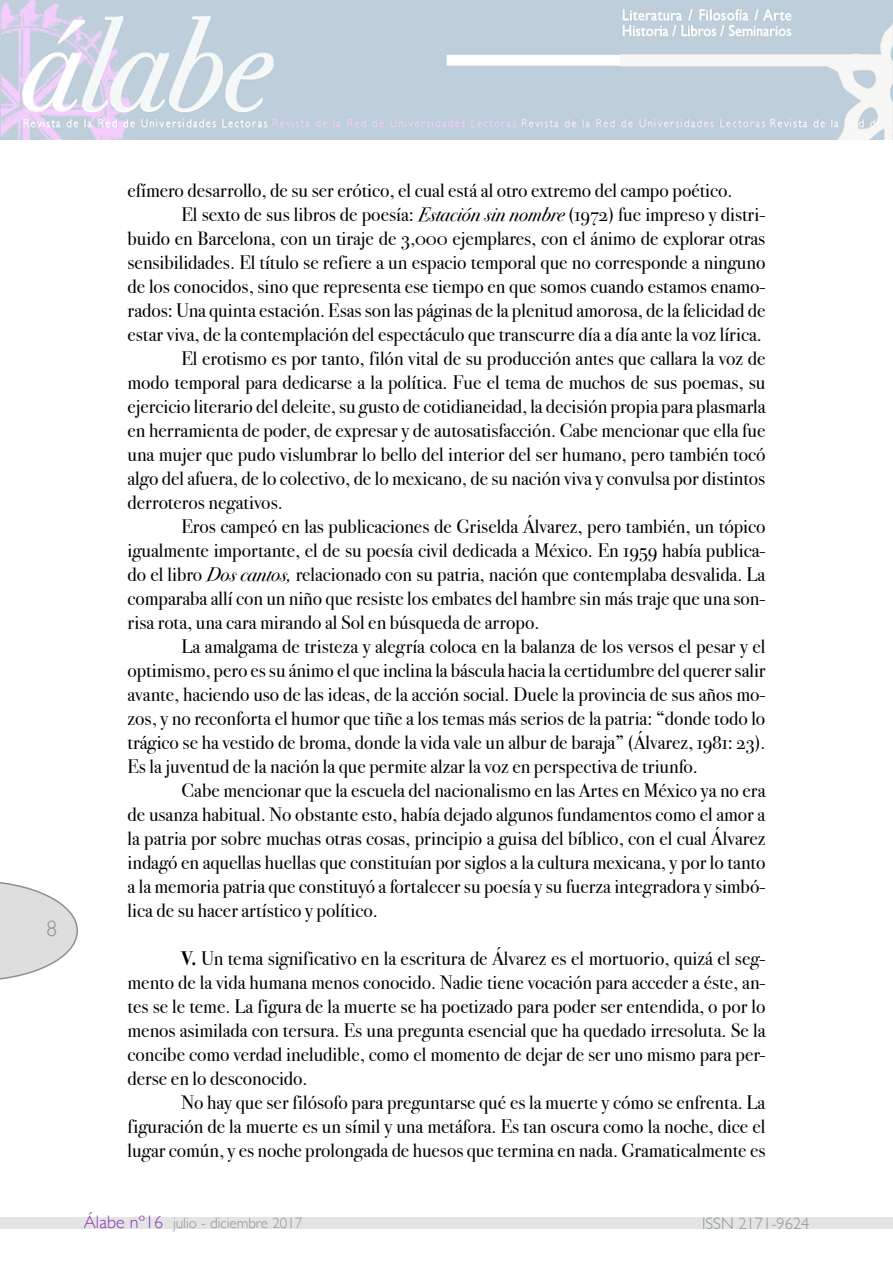
<style>
.page{position:relative;width:893px;height:1263px;background:#fff}
.page>*{position:absolute;margin:0;border:0;box-sizing:border-box;transform-origin:0 0}
.t1{font:300 22.5px "Gill Sans";color:#8a949d}
.t2{font:19.5px/24px "Bodoni Svty Two OSITCTT Book";color:#000;text-align:justify}
.t3{font:300 16.5px "Gill Sans";color:#8c959c}
.t4{font:300 15px "Gill Sans";color:#8c959c}
.s1{font-family:"Bodoni Svty Two OSITCTT Book It"}
.s2{font-family:"Bodoni Svty Two OSITCTT Bold"}
.s3{font-size:18px;color:#893ab6}
</style>
<div class="page">
<svg style="left:0;top:882px;width:78px;height:98px"></svg>
<div style="left:0;top:1218px;width:893px;height:11px;background:#e4e4e3"></div>
<img style="left:0;top:0;width:893px;height:139px">
<p class="t1" style="left:46px;top:911px;width:13px">8</p>
<p class="t2" style="left:128px;top:178px;width:606px">efímero desarrollo, de su ser erótico, el cual está al otro extremo del campo poético.</p>
<p class="t2" style="left:128px;top:202px;width:639px;text-indent:54px">El sexto de sus libros de poesía: <span class="s1">Estación sin nombre</span> (1972) fue impreso y distri&shy;buido en Barcelona, con un tiraje de 3,000 ejemplares, con el ánimo de explorar otras sensibilidades. El título se refiere a un espacio temporal que no corresponde a ninguno de los conocidos, sino que representa ese tiempo en que somos cuando estamos enamo&shy;rados: Una quinta estación. Esas son las páginas de la plenitud amorosa, de la felicidad de estar viva, de la contemplación del espectáculo que transcurre día a día ante la voz lírica.</p>
<p class="t2" style="left:128px;top:346px;width:639px;text-indent:54px">El erotismo es por tanto, filón vital de su producción antes que callara la voz de modo temporal para dedicarse a la política. Fue el tema de muchos de sus poemas, su ejercicio literario del deleite, su gusto de cotidianeidad, la decisión propia para plasmarla en herramienta de poder, de expresar y de autosatisfacción. Cabe mencionar que ella fue una mujer que pudo vislumbrar lo bello del interior del ser humano, pero también tocó algo del afuera, de lo colectivo, de lo mexicano, de su nación viva y convulsa por distintos derroteros negativos.</p>
<p class="t2" style="left:128px;top:514px;width:639px;text-indent:54px">Eros campeó en las publicaciones de Griselda Álvarez, pero también, un tópico igualmente importante, el de su poesía civil dedicada a México. En 1959 había publica&shy;do el libro <span class="s1">Dos cantos,</span> relacionado con su patria, nación que contemplaba desvalida. La comparaba allí con un niño que resiste los embates del hambre sin más traje que una son&shy;risa rota, una cara mirando al Sol en búsqueda de arropo.</p>
<p class="t2" style="left:128px;top:634px;width:639px;text-indent:54px">La amalgama de tristeza y alegría coloca en la balanza de los versos el pesar y el optimismo, pero es su ánimo el que inclina la báscula hacia la certidumbre del querer salir avante, haciendo uso de las ideas, de la acción social. Duele la provincia de sus años mo&shy;zos, y no reconforta el humor que tiñe a los temas más serios de la patria: “donde todo lo trágico se ha vestido de broma, donde la vida vale un albur de baraja” (Álvarez, 1981: 23).<br>Es la juventud de la nación la que permite alzar la voz en perspectiva de triunfo.</p>
<p class="t2" style="left:128px;top:778px;width:639px;text-indent:54px">Cabe mencionar que la escuela del nacionalismo en las Artes en México ya no era de usanza habitual. No obstante esto, había dejado algunos fundamentos como el amor a la patria por sobre muchas otras cosas, principio a guisa del bíblico, con el cual Álvarez indagó en aquellas huellas que constituían por siglos a la cultura mexicana, y por lo tanto a la memoria patria que constituyó a fortalecer su poesía y su fuerza integradora y simbó&shy;lica de su hacer artístico y político.</p>
<p class="t2" style="left:128px;top:946px;width:639px;text-indent:54px"><span class="s2">V.</span> Un tema significativo en la escritura de Álvarez es el mortuorio, quizá el seg&shy;mento de la vida humana menos conocido. Nadie tiene vocación para acceder a éste, an&shy;tes se le teme. La figura de la muerte se ha poetizado para poder ser entendida, o por lo menos asimilada con tersura. Es una pregunta esencial que ha quedado irresoluta. Se la concibe como verdad ineludible, como el momento de dejar de ser uno mismo para per&shy;derse en lo desconocido.</p>
<p class="t2" style="left:128px;top:1090px;width:639px;text-indent:54px">No hay que ser filósofo para preguntarse qué es la muerte y cómo se enfrenta. La figuración de la muerte es un símil y una metáfora. Es tan oscura como la noche, dice el lugar común, y es noche prolongada de huesos que termina en nada. Gramaticalmente es</p>
<p class="t4" style="left:84px;top:1211px;width:220px"><span class="s3">Álabe nº16</span> julio - diciembre 2017</p>
<p class="t3" style="left:702px;top:1211px;width:109px">ISSN 2171-9624</p>
</div>
